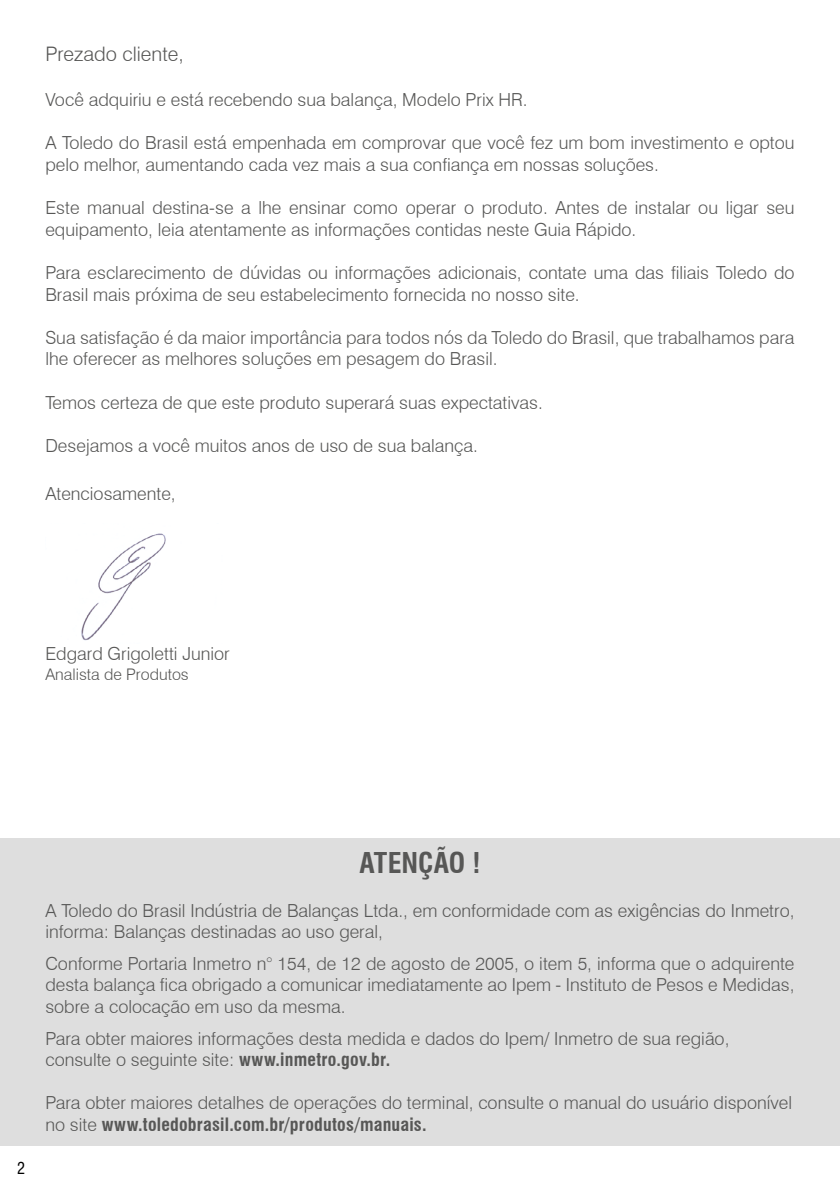
<style>
.page{position:relative;width:840px;height:1191px;background:#fff}
.page>*{position:absolute;margin:0;border:0;box-sizing:border-box;transform-origin:0 0}
.t1{font:700 condensed 28px "Swiss 721 BT";color:#575756}
.t2{font:300 20px "Swiss 721 BT";color:#575756}
.t3{font:300 18px/21.6px "Swiss 721 BT";color:#575756}
.t4{font:300 16px "Swiss 721 BT";color:#575756}
.t5{font:condensed 16px "Swiss 721 BT";color:#000}
.s1{font-weight:700;font-stretch:condensed}
</style>
<div class="page">
<img style="left:81px;top:533px;width:85px;height:108px">
<div style="left:0;top:838px;width:839px;height:307px;background:#dedede"></div>
<p class="t2" style="left:45px;top:41px;width:140px">Prezado cliente,</p>
<p class="t3" style="left:45px;top:89px;width:483px">Você adquiriu e está recebendo sua balança, Modelo Prix HR.</p>
<p class="t3" style="left:45px;top:132px;width:750px">A Toledo do Brasil está empenhada em comprovar que você fez um bom investimento e optou pelo melhor, aumentando cada vez mais a sua confiança em nossas soluções.</p>
<p class="t3" style="left:45px;top:197px;width:750px">Este manual destina-se a lhe ensinar como operar o produto. Antes de instalar ou ligar seu equipamento, leia atentamente as informações contidas neste Guia Rápido.</p>
<p class="t3" style="left:45px;top:262px;width:750px">Para esclarecimento de dúvidas ou informações adicionais, contate uma das filiais Toledo do<br>Brasil mais próxima de seu estabelecimento fornecida no nosso site.</p>
<p class="t3" style="left:45px;top:326px;width:750px">Sua satisfação é da maior importância para todos nós da Toledo do Brasil, que trabalhamos para lhe oferecer as melhores soluções em pesagem do Brasil.</p>
<p class="t3" style="left:45px;top:391px;width:498px">Temos certeza de que este produto superará suas expectativas.</p>
<p class="t3" style="left:45px;top:434px;width:433px">Desejamos a você muitos anos de uso de sua balança.</p>
<p class="t3" style="left:45px;top:482px;width:132px">Atenciosamente,</p>
<p class="t3" style="left:45px;top:642px;width:186px">Edgard Grigoletti Junior</p>
<p class="t4" style="left:45px;top:664px;width:145px">Analista de Produtos</p>
<p class="t5" style="left:17px;top:1159px;width:9px">2</p>
<h1 class="t1" style="left:359px;top:846px;width:122px">ATENÇÃO !</h1>
<p class="t3" style="left:45px;top:899px;width:750px">A Toledo do Brasil Indústria de Balanças Ltda., em conformidade com as exigências do Inmetro, informa: Balanças destinadas ao uso geral,</p>
<p class="t3" style="left:45px;top:952px;width:750px;text-align:justify">Conforme Portaria Inmetro n° 154, de 12 de agosto de 2005, o item 5, informa que o adquirente desta balança fica obrigado a comunicar imediatamente ao Ipem - Instituto de Pesos e Medidas, sobre a colocação em uso da mesma.</p>
<p class="t3" style="left:45px;top:1027px;width:685px">Para obter maiores informações desta medida e dados do Ipem/ Inmetro de sua região, consulte o seguinte site: <span class="s1">www.inmetro.gov.br.</span></p>
<p class="t3" style="left:45px;top:1092px;width:747px">Para obter maiores detalhes de operações do terminal, consulte o manual do usuário disponível no site <span class="s1">www.toledobrasil.com.br/produtos/manuais.</span></p>
</div>
